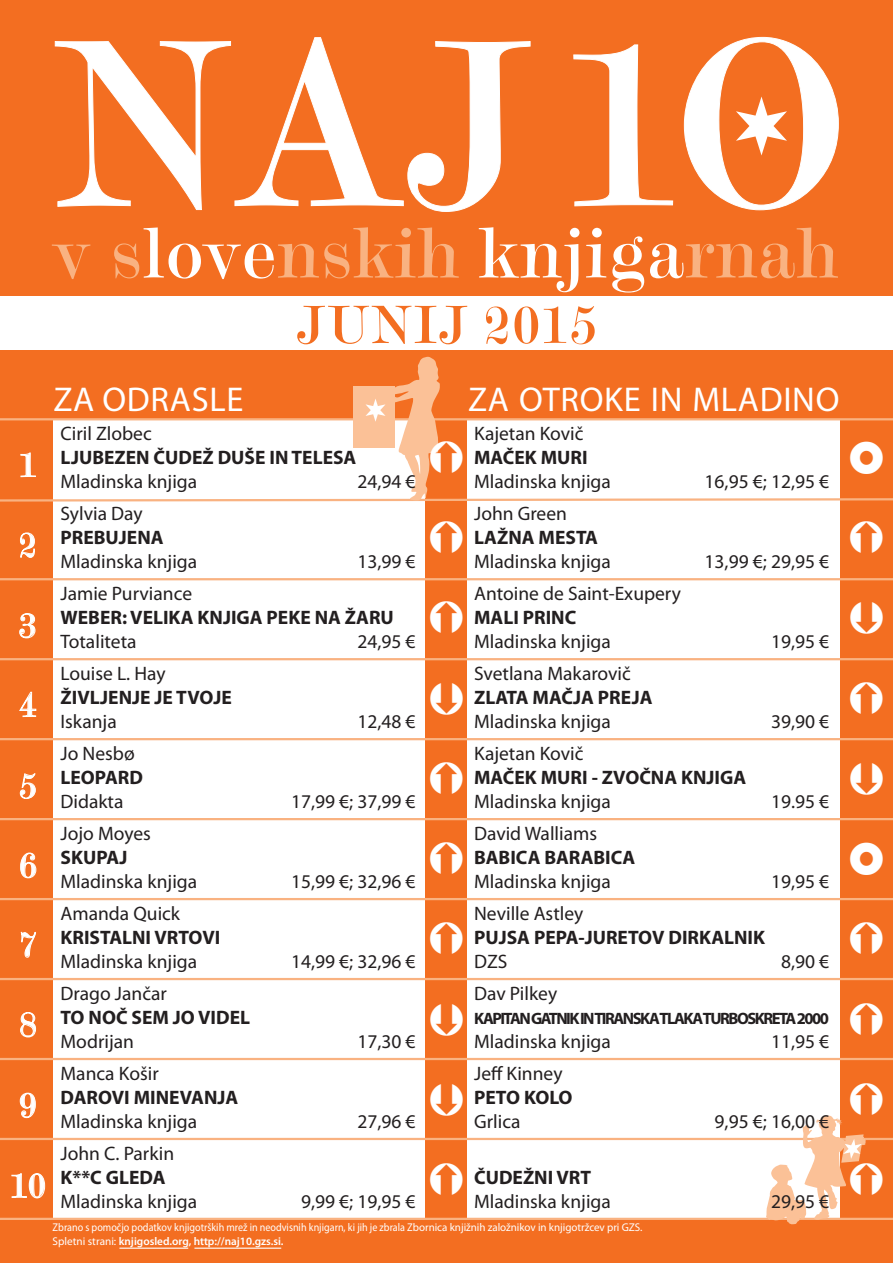
<style>
.page{position:relative;width:893px;height:1263px;background:#f36e21}
.page>*{position:absolute;margin:0;border:0;box-sizing:border-box;transform-origin:0 0}
.t1{font:244.5px "Modern 20 BT Roman B";color:#fff}
.t2{font:73.5px "Modern 20 BT Roman B";color:#f9b281}
.mesec{font:55.5px "Modern 20 BT Roman B";letter-spacing:.01em;color:#f36e21}
.t3{font:36px/79.2px "Modern 20 BT Roman B";color:#fff}
.t4{font:34.5px "Myriad Pro";letter-spacing:.02em;color:#fff}
.založba__cena{font:19.5px "Myriad Pro";color:#231f20}
.naslov{font:700 19.5px "Myriad Pro";color:#231f20}
.avtor{font:19.5px "Myriad Pro";color:#231f20}
.naslov-2{font:700 16.5px "Myriad Pro";letter-spacing:-.09em;color:#231f20}
.t5{font:11.25px/13.5px "Myriad Pro";color:#fff;scale:.9 1}
.s1{color:#fff}
.s2{font-weight:600}
</style>
<div class="page">
<svg style="left:55px;top:37px;width:476px;height:175px"></svg>
<svg style="left:573px;top:44px;width:100px;height:163px"></svg>
<svg style="left:684px;top:37px;width:155px;height:173px"></svg>
<div style="left:53px;top:419px;width:372px;height:800px;background:#fff"></div>
<div style="left:468px;top:419px;width:372px;height:799px;background:#fff"></div>
<svg style="left:20px;top:532px;width:15px;height:26px"></svg>
<svg style="left:19px;top:613px;width:17px;height:25px"></svg>
<svg style="left:19px;top:692px;width:17px;height:25px"></svg>
<svg style="left:20px;top:773px;width:16px;height:26px"></svg>
<svg style="left:20px;top:852px;width:17px;height:26px"></svg>
<svg style="left:21px;top:931px;width:15px;height:27px"></svg>
<svg style="left:20px;top:1012px;width:16px;height:26px"></svg>
<svg style="left:20px;top:1092px;width:16px;height:26px"></svg>
<svg style="left:11px;top:1173px;width:34px;height:25px"></svg>
<hr style="left:0;top:578px;width:893px;height:2px;background:#f9b281">
<hr style="left:0;top:658px;width:893px;height:2px;background:#f9b281">
<hr style="left:0;top:738px;width:893px;height:2px;background:#f9b281">
<hr style="left:0;top:818px;width:893px;height:2px;background:#f9b281">
<hr style="left:0;top:898px;width:893px;height:2px;background:#f9b281">
<hr style="left:0;top:978px;width:893px;height:2px;background:#f9b281">
<hr style="left:0;top:1058px;width:893px;height:2px;background:#f9b281">
<hr style="left:0;top:1138px;width:893px;height:2px;background:#f9b281">
<hr style="left:0;top:1218px;width:893px;height:2px;background:#f9b281">
<div style="left:0;top:296px;width:893px;height:53px;background:#fff"></div>
<hr style="left:194px;top:1247px;width:87px;height:2px;background:#fff">
<hr style="left:119px;top:1247px;width:69px;height:2px;background:#fff">
<svg style="left:766px;top:1115px;width:117px;height:109px"></svg>
<svg style="left:0;top:357px;width:893px;height:146px"></svg>
<h1 class="t1" style="left:53px;top:-26px;width:797px">NAJ 1O</h1>
<h2 class="t2" style="left:53px;top:208px;width:788px">v s<span class="s1">love</span>nskih <span class="s1">knjiga</span>rnah</h2>
<p class="mesec" style="left:296px;top:290px;width:303px">JUNIJ 2015</p>
<h3 class="t3" style="left:19px;top:424px;width:20px">1</h3>
<h3 class="t3" style="left:19px;top:504px;width:20px">2</h3>
<h3 class="t3" style="left:19px;top:585px;width:20px">3<br>4</h3>
<h3 class="t3" style="left:19px;top:745px;width:20px">5</h3>
<h3 class="t3" style="left:19px;top:824px;width:20px">6</h3>
<h3 class="t3" style="left:19px;top:904px;width:20px">7</h3>
<h3 class="t3" style="left:19px;top:984px;width:20px">8</h3>
<h3 class="t3" style="left:19px;top:1064px;width:20px">9</h3>
<h3 class="t3" style="left:10px;top:1145px;width:37px">10</h3>
<h3 class="t4" style="left:53px;top:378px;width:191px">ZA ODRASLE</h3>
<h3 class="t4" style="left:468px;top:378px;width:373px">ZA OTROKE IN MLADINO</h3>
<p class="avtor" style="left:61px;top:421px;width:93px">Ciril Zlobec</p>
<p class="naslov" style="left:61px;top:444px;width:297px">LJUBEZEN ČUDEŽ DUŠE IN TELESA</p>
<p class="založba__cena" style="left:61px;top:469px;width:138px">Mladinska knjiga</p>
<p class="založba__cena" style="left:357px;top:469px;width:60px">24,94 €</p>
<p class="avtor" style="left:61px;top:501px;width:84px">Sylvia Day</p>
<p class="naslov" style="left:61px;top:524px;width:105px">PREBUJENA</p>
<p class="založba__cena" style="left:61px;top:549px;width:138px">Mladinska knjiga</p>
<p class="založba__cena" style="left:357px;top:549px;width:60px">13,99 €</p>
<p class="avtor" style="left:61px;top:581px;width:133px">Jamie Purviance</p>
<p class="naslov" style="left:61px;top:604px;width:335px">WEBER: VELIKA KNJIGA PEKE NA ŽARU</p>
<p class="založba__cena" style="left:61px;top:629px;width:77px">Totaliteta</p>
<p class="založba__cena" style="left:357px;top:629px;width:60px">24,95 €</p>
<p class="avtor" style="left:61px;top:661px;width:107px">Louise L. Hay</p>
<p class="naslov" style="left:61px;top:684px;width:173px">ŽIVLJENJE JE TVOJE</p>
<p class="založba__cena" style="left:61px;top:709px;width:58px">Iskanja</p>
<p class="založba__cena" style="left:357px;top:709px;width:60px">12,48 €</p>
<p class="avtor" style="left:61px;top:741px;width:76px">Jo Nesbø</p>
<p class="naslov" style="left:61px;top:764px;width:84px">LEOPARD</p>
<p class="založba__cena" style="left:61px;top:789px;width:64px">Didakta</p>
<p class="založba__cena" style="left:291px;top:789px;width:126px">17,99 €; 37,99 €</p>
<p class="avtor" style="left:61px;top:821px;width:92px">Jojo Moyes</p>
<p class="naslov" style="left:61px;top:845px;width:69px">SKUPAJ</p>
<p class="založba__cena" style="left:61px;top:869px;width:138px">Mladinska knjiga</p>
<p class="založba__cena" style="left:291px;top:869px;width:126px">15,99 €; 32,96 €</p>
<p class="avtor" style="left:61px;top:901px;width:121px">Amanda Quick</p>
<p class="naslov" style="left:61px;top:925px;width:161px">KRISTALNI VRTOVI</p>
<p class="založba__cena" style="left:61px;top:949px;width:138px">Mladinska knjiga</p>
<p class="založba__cena" style="left:291px;top:949px;width:126px">14,99 €; 32,96 €</p>
<p class="avtor" style="left:61px;top:981px;width:108px">Drago Jančar</p>
<p class="naslov" style="left:61px;top:1005px;width:191px">TO NOČ SEM JO VIDEL</p>
<p class="založba__cena" style="left:61px;top:1029px;width:75px">Modrijan</p>
<p class="založba__cena" style="left:357px;top:1029px;width:60px">17,30 €</p>
<p class="avtor" style="left:61px;top:1062px;width:100px">Manca Košir</p>
<p class="naslov" style="left:61px;top:1085px;width:179px">DAROVI MINEVANJA</p>
<p class="založba__cena" style="left:61px;top:1110px;width:138px">Mladinska knjiga</p>
<p class="založba__cena" style="left:357px;top:1110px;width:60px">27,96 €</p>
<p class="avtor" style="left:61px;top:1142px;width:115px">John C. Parkin</p>
<p class="naslov" style="left:61px;top:1165px;width:106px">K**C GLEDA</p>
<p class="založba__cena" style="left:61px;top:1190px;width:138px">Mladinska knjiga</p>
<p class="založba__cena" style="left:301px;top:1190px;width:116px">9,99 €; 19,95 €</p>
<p class="avtor" style="left:474px;top:421px;width:111px">Kajetan Kovič</p>
<p class="naslov" style="left:474px;top:444px;width:115px">MAČEK MURI</p>
<p class="založba__cena" style="left:474px;top:469px;width:138px">Mladinska knjiga</p>
<p class="založba__cena" style="left:705px;top:469px;width:126px">16,95 €; 12,95 €</p>
<p class="avtor" style="left:474px;top:501px;width:94px">John Green</p>
<p class="naslov" style="left:474px;top:524px;width:125px">LAŽNA MESTA</p>
<p class="založba__cena" style="left:474px;top:549px;width:138px">Mladinska knjiga</p>
<p class="založba__cena" style="left:705px;top:549px;width:126px">13,99 €; 29,95 €</p>
<p class="avtor" style="left:474px;top:581px;width:208px">Antoine de Saint-Exupery</p>
<p class="naslov" style="left:474px;top:604px;width:104px">MALI PRINC</p>
<p class="založba__cena" style="left:474px;top:629px;width:138px">Mladinska knjiga</p>
<p class="založba__cena" style="left:771px;top:629px;width:60px">19,95 €</p>
<p class="avtor" style="left:474px;top:661px;width:158px">Svetlana Makarovič</p>
<p class="naslov" style="left:474px;top:684px;width:180px">ZLATA MAČJA PREJA</p>
<p class="založba__cena" style="left:474px;top:709px;width:138px">Mladinska knjiga</p>
<p class="založba__cena" style="left:771px;top:709px;width:60px">39,90 €</p>
<p class="avtor" style="left:474px;top:741px;width:111px">Kajetan Kovič</p>
<p class="naslov" style="left:474px;top:764px;width:274px">MAČEK MURI - ZVOČNA KNJIGA</p>
<p class="založba__cena" style="left:474px;top:789px;width:138px">Mladinska knjiga</p>
<p class="založba__cena" style="left:771px;top:789px;width:60px">19.95 €</p>
<p class="avtor" style="left:474px;top:821px;width:125px">David Walliams</p>
<p class="naslov" style="left:474px;top:845px;width:163px">BABICA BARABICA</p>
<p class="založba__cena" style="left:474px;top:869px;width:138px">Mladinska knjiga</p>
<p class="založba__cena" style="left:771px;top:869px;width:60px">19,95 €</p>
<p class="avtor" style="left:474px;top:901px;width:111px">Neville Astley</p>
<p class="naslov" style="left:474px;top:925px;width:292px">PUJSA PEPA-JURETOV DIRKALNIK</p>
<p class="založba__cena" style="left:474px;top:949px;width:35px">DZS</p>
<p class="založba__cena" style="left:781px;top:949px;width:50px">8,90 €</p>
<p class="avtor" style="left:474px;top:981px;width:85px">Dav Pilkey</p>
<p class="naslov-2" style="left:474px;top:1008px;width:356px">KAPITAN GATNIK IN TIRANSKA TLAKA TURBOSKRETA 2000</p>
<p class="založba__cena" style="left:474px;top:1029px;width:138px">Mladinska knjiga</p>
<p class="založba__cena" style="left:771px;top:1029px;width:60px">11,95 €</p>
<p class="avtor" style="left:474px;top:1062px;width:90px">Jeff Kinney</p>
<p class="naslov" style="left:474px;top:1085px;width:100px">PETO KOLO</p>
<p class="založba__cena" style="left:474px;top:1110px;width:48px">Grlica</p>
<p class="založba__cena" style="left:715px;top:1110px;width:116px">9,95 €; 16,00 €</p>
<p class="naslov" style="left:474px;top:1165px;width:119px">ČUDEŽNI VRT</p>
<p class="založba__cena" style="left:474px;top:1190px;width:138px">Mladinska knjiga</p>
<p class="založba__cena" style="left:771px;top:1190px;width:60px">29,95 €</p>
<p class="t5" style="left:53px;top:1220px;width:657px">Zbrano s pomočjo podatkov knjigotrških mrež in neodvisnih knjigarn, ki jih je zbrala Zbornica knjižnih založnikov in knjigotržcev pri GZS.<br>Spletni strani: <span class="s2">knjigosled.org, http://naj10.gzs.si.</span></p>
</div>
